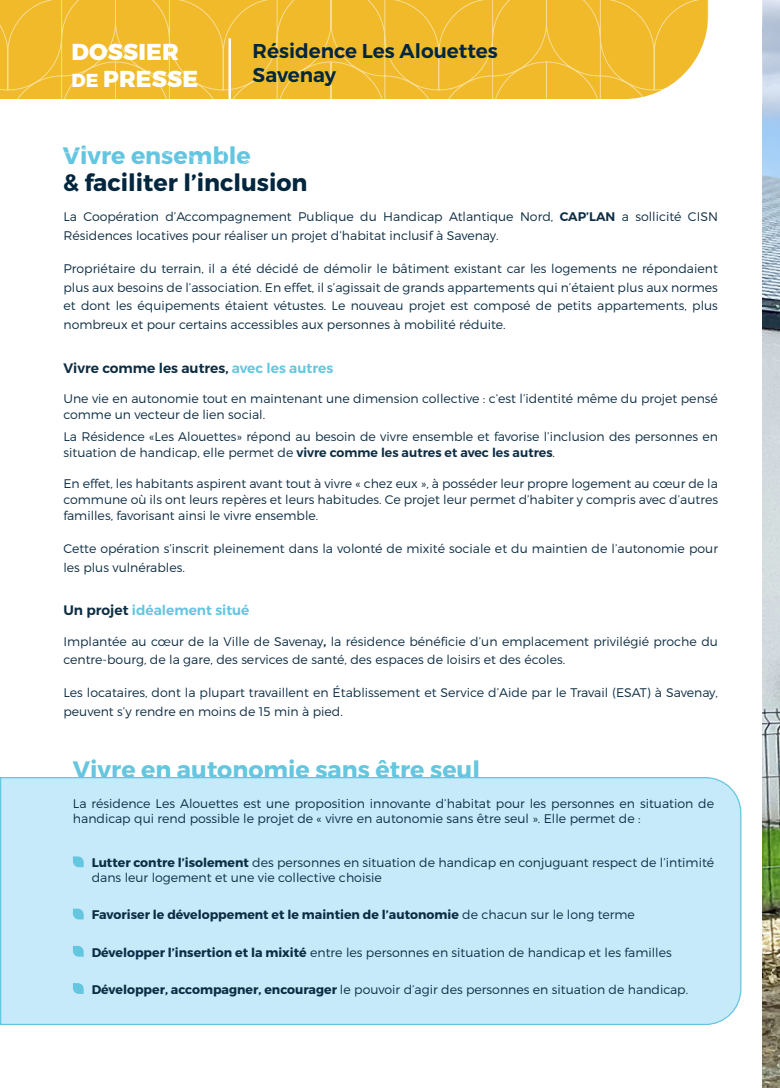
<style>
.page{position:relative;width:780px;height:1088px;background:#fff}
.page>*{position:absolute;margin:0;border:0;box-sizing:border-box;transform-origin:0 0}
.t1{font:700 23.75px "Montserrat";color:#64c6df}
.t2{font:700 23.75px "Montserrat";color:#03263f}
.t3{font:700 23.75px "Montserrat";color:#64c5e0}
.t4{font:800 23px "Montserrat";letter-spacing:.01em;color:#fff}
.t5{font:600 20px "Montserrat";color:#03263f}
.t6{font:600 13.75px "Montserrat";color:#0d2d43}
.t7{font:600 13.75px "Montserrat";color:#64c6df}
.t8{font:300 12.5px/16.2px "Montserrat";color:#0d2d44}
.t9{font:300 12.5px/18.8px "Montserrat";color:#0d2d43}
.t10{font:700 12.5px "Montserrat";color:#0d2d44}
.s1{font-size:18.75px}
.s2{font-weight:600}
.s3{color:#64c6df}
.s4{color:#0d2d43}
.s5{font-weight:700}
.s6{font-weight:300}
</style>
<div class="page">
<img style="left:762px;top:0;width:18px;height:1088px">
<svg style="left:0;top:0;width:709px;height:100px;background:#f0bd36"></svg>
<hr style="left:228px;top:38px;width:3px;height:65px;background:#fff">
<div style="left:0;top:777px;width:742px;height:249px;background:#c6eafa"></div>
<svg style="left:73px;top:856px;width:11px;height:11px"></svg>
<svg style="left:73px;top:909px;width:11px;height:10px"></svg>
<svg style="left:73px;top:946px;width:11px;height:10px"></svg>
<svg style="left:73px;top:983px;width:11px;height:11px"></svg>
<p class="t4" style="left:71px;top:37px;width:109px">DOSSIER</p>
<p class="t4" style="left:71px;top:65px;width:128px"><span class="s1">DE</span> PRESSE</p>
<p class="t5" style="left:252px;top:39px;width:247px">Résidence Les Alouettes</p>
<p class="t5" style="left:252px;top:63px;width:85px">Savenay</p>
<p class="t3" style="left:63px;top:141px;width:189px">Vivre ensemble</p>
<p class="t2" style="left:63px;top:168px;width:246px">&amp; faciliter l’inclusion</p>
<p class="t9" style="left:63px;top:207px;width:656px">La Coopération d’Accompagnement Publique du Handicap Atlantique Nord, <span class="s2">CAP’LAN</span> a sollicité CISN<br>Résidences locatives pour réaliser un projet d’habitat inclusif à Savenay.</p>
<p class="t9" style="left:63px;top:259px;width:656px;text-align:justify">Propriétaire du terrain, il a été décidé de démolir le bâtiment existant car les logements ne répondaient plus aux besoins de l’association. En effet, il s’agissait de grands appartements qui n’étaient plus aux normes et dont les équipements étaient vétustes. Le nouveau projet est composé de petits appartements, plus nombreux et pour certains accessibles aux personnes à mobilité réduite.</p>
<p class="t6" style="left:63px;top:359px;width:271px">Vivre comme les autres, <span class="s3">avec les autres</span></p>
<p class="t8" style="left:63px;top:390px;width:656px">Une vie en autonomie tout en maintenant une dimension collective : c’est l’identité même du projet pensé comme un vecteur de lien social.</p>
<p class="t8" style="left:63px;top:428px;width:656px">La Résidence «Les Alouettes» répond au besoin de vivre ensemble et favorise l’inclusion des personnes en situation de handicap, elle permet de <span class="s2">vivre comme les autres et avec les autres</span>.</p>
<p class="t8" style="left:63px;top:475px;width:656px;text-align:justify">En effet, les habitants aspirent avant tout à vivre « chez eux », à posséder leur propre logement au cœur de la commune où ils ont leurs repères et leurs habitudes. Ce projet leur permet d’habiter y compris avec d’autres familles, favorisant ainsi le vivre ensemble.</p>
<p class="t9" style="left:63px;top:539px;width:656px">Cette opération s’inscrit pleinement dans la volonté de mixité sociale et du maintien de l’autonomie pour les plus vulnérables.</p>
<p class="t7" style="left:63px;top:602px;width:187px"><span class="s4">Un projet</span> idéalement situé</p>
<p class="t9" style="left:63px;top:631px;width:656px">Implantée au cœur de la Ville de Savenay<span class="s2">,</span> la résidence bénéficie d’un emplacement privilégié proche du centre-bourg, de la gare, des services de santé, des espaces de loisirs et des écoles.</p>
<p class="t9" style="left:63px;top:683px;width:656px">Les locataires, dont la plupart travaillent en Établissement et Service d’Aide par le Travail (ESAT) à Savenay, peuvent s’y rendre en moins de 15 min à pied.</p>
<p class="t1" style="left:73px;top:755px;width:408px">Vivre en autonomie sans être seul</p>
<p class="t8" style="left:73px;top:796px;width:642px;line-height:15px">La résidence Les Alouettes est une proposition innovante d’habitat pour les personnes en situation de handicap qui rend possible le projet de « vivre en autonomie sans être seul ». Elle permet de :</p>
<p class="t8" style="left:92px;top:855px;width:624px;line-height:15px"><span class="s5">Lutter contre l’isolement</span> des personnes en situation de handicap en conjuguant respect de l’intimité dans leur logement et une vie collective choisie</p>
<p class="t10" style="left:92px;top:907px;width:544px">Favoriser le développement et le maintien de l’autonomie <span class="s6">de chacun sur le long terme</span></p>
<p class="t8" style="left:92px;top:944px;width:581px"><span class="s5">Développer l’insertion et la mixité</span> entre les personnes en situation de handicap et les familles</p>
<p class="t8" style="left:92px;top:981px;width:598px"><span class="s5">Développer, accompagner, encourager</span> le pouvoir d’agir des personnes en situation de handicap.</p>
</div>
